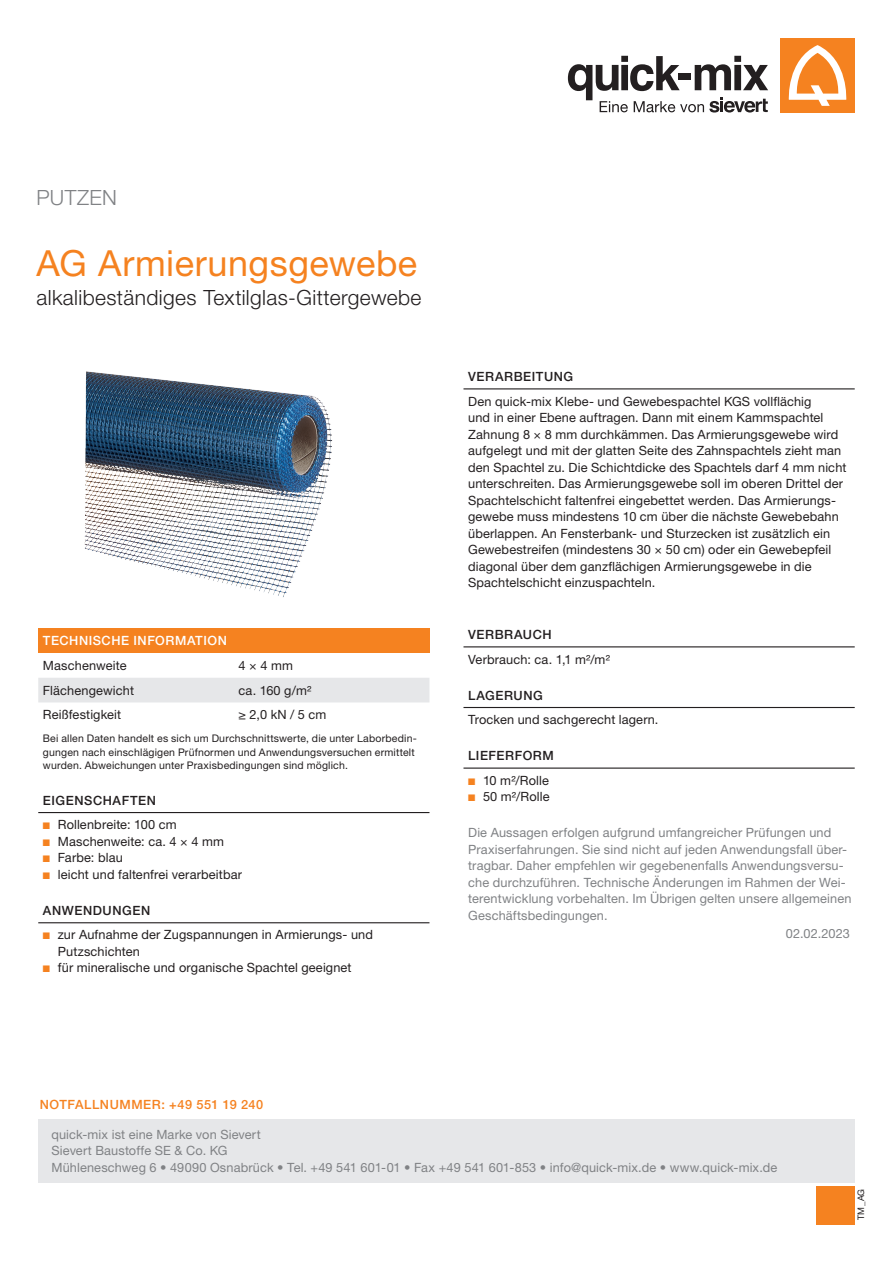
<style>
.page{position:relative;width:893px;height:1263px;background:#fff}
.page>*{position:absolute;margin:0;border:0;box-sizing:border-box;transform-origin:0 0}
.CB_AF_PROD-HEADLINE{font:36px "Helvetica Neue LT Pro";letter-spacing:.015em;color:#f58220}
.CB_AF_PROD-BESCHR{font:300 21px "Helvetica Neue LT Pro";letter-spacing:.015em;color:#231f20}
.CB_AF_WARENGRUPPE{font:300 21px "Helvetica Neue LT Pro";letter-spacing:.01em;color:#808285}
.CB_AF_TXT-ABSATZ-LIN{font:12.75px/16.5px "Helvetica Neue LT Pro";letter-spacing:.01em;color:#231f20}
.CB_AF_TXT-ABSATZ-LIN-2{font:12.75px/16.5px "Helvetica Neue LT Pro";letter-spacing:.01em;color:#808285}
.CB_AF_TXT-ADRESSANGA{font:12.75px "Helvetica Neue LT Pro";letter-spacing:.01em;color:#808285}
.CB_AF_HL-M-LINIE{font:500 12.75px "Helvetica Neue LT Pro";letter-spacing:.045em;color:#231f20}
.CB_AF_HL{font:500 12.75px "Helvetica Neue LT Pro";letter-spacing:.04em;color:#f58220}
.CB_AF_HL-2{font:500 12.75px "Helvetica Neue LT Pro";letter-spacing:.045em;color:#fff}
.CB_AF_TXT-ABSATZ-REC{font:12.75px "Helvetica Neue LT Pro";letter-spacing:.015em;color:#808285}
.CB_AF_ANMERKUNGEN{font:10.5px/13.5px "Helvetica Neue LT Pro";letter-spacing:.02em;color:#231f20}
.CB_AF_DOK-NAME{font:9px "Helvetica Neue LT Pro";color:#231f20}
.s1{color:#f58220}
</style>
<div class="page">
<div style="left:816px;top:1186px;width:39px;height:39px;background:#f58220"></div>
<div style="left:38px;top:1119px;width:817px;height:63px;background:#e6e7e9"></div>
<div style="left:780px;top:38px;width:75px;height:75px;background:#f58220"></div>
<svg style="left:788px;top:45px;width:59px;height:61px"></svg>
<svg style="left:568px;top:56px;width:200px;height:57px"></svg>
<img style="left:84px;top:371px;width:249px;height:226px">
<div style="left:38px;top:628px;width:391px;height:25px;background:#f58220"></div>
<div style="left:38px;top:678px;width:391px;height:24px;background:#e6e7e9"></div>
<hr style="left:38px;top:812px;width:391px;height:1px;background:#231f20">
<hr style="left:38px;top:922px;width:391px;height:1px;background:#231f20">
<hr style="left:463px;top:388px;width:392px;height:1px;background:#231f20">
<hr style="left:463px;top:646px;width:392px;height:1px;background:#231f20">
<hr style="left:463px;top:707px;width:392px;height:1px;background:#231f20">
<hr style="left:463px;top:767px;width:392px;height:2px;background:#231f20">
<p class="CB_AF_WARENGRUPPE" style="left:37px;top:184px;width:82px">PUTZEN</p>
<p class="CB_AF_PROD-HEADLINE" style="left:37px;top:242px;width:382px">AG Armierungsgewebe</p>
<p class="CB_AF_PROD-BESCHR" style="left:37px;top:285px;width:386px">alkalibeständiges Textilglas-Gittergewebe</p>
<p class="CB_AF_HL-2" style="left:43px;top:633px;width:185px">TECHNISCHE INFORMATION</p>
<p class="CB_AF_TXT-ABSATZ-LIN" style="left:43px;top:657px;width:85px">Maschenweite</p>
<p class="CB_AF_TXT-ABSATZ-LIN" style="left:239px;top:657px;width:56px">4 × 4 mm</p>
<p class="CB_AF_TXT-ABSATZ-LIN" style="left:43px;top:682px;width:93px">Flächengewicht</p>
<p class="CB_AF_TXT-ABSATZ-LIN" style="left:239px;top:682px;width:74px">ca. 160 g/m²</p>
<p class="CB_AF_TXT-ABSATZ-LIN" style="left:43px;top:706px;width:80px">Reißfestigkeit</p>
<p class="CB_AF_TXT-ABSATZ-LIN" style="left:239px;top:706px;width:89px">≥ 2,0 kN / 5 cm</p>
<p class="CB_AF_ANMERKUNGEN" style="left:43px;top:732px;width:375px">Bei allen Daten handelt es sich um Durchschnittswerte, die unter Laborbedin&shy;gungen nach einschlägigen Prüfnormen und Anwendungsversuchen ermittelt wurden. Abweichungen unter Praxisbedingungen sind möglich.</p>
<p class="CB_AF_HL-M-LINIE" style="left:43px;top:792px;width:115px">EIGENSCHAFTEN</p>
<p class="CB_AF_TXT-ABSATZ-LIN" style="left:43px;top:816px;width:135px"><span class="s1">■</span> Rollenbreite: 100 cm</p>
<p class="CB_AF_TXT-ABSATZ-LIN" style="left:43px;top:833px;width:182px"><span class="s1">■</span> Maschenweite: ca. 4 × 4 mm</p>
<p class="CB_AF_TXT-ABSATZ-LIN" style="left:43px;top:849px;width:81px"><span class="s1">■</span> Farbe: blau</p>
<p class="CB_AF_TXT-ABSATZ-LIN" style="left:43px;top:866px;width:201px"><span class="s1">■</span> leicht und faltenfrei verarbeitbar</p>
<p class="CB_AF_HL-M-LINIE" style="left:43px;top:903px;width:109px">ANWENDUNGEN</p>
<p class="CB_AF_TXT-ABSATZ-LIN" style="left:58px;top:926px;width:317px;text-indent:-15px"><span class="s1">■</span> zur Aufnahme der Zugspannungen in Armierungs- und<br>Putzschichten</p>
<p class="CB_AF_TXT-ABSATZ-LIN" style="left:43px;top:959px;width:310px"><span class="s1">■</span> für mineralische und organische Spachtel geeignet</p>
<p class="CB_AF_HL-M-LINIE" style="left:468px;top:369px;width:107px">VERARBEITUNG</p>
<p class="CB_AF_TXT-ABSATZ-LIN" style="left:468px;top:393px;width:380px">Den quick-mix Klebe- und Gewebespachtel KGS vollflächig<br>und in einer Ebene auftragen. Dann mit einem Kammspachtel Zahnung 8 × 8 mm durchkämmen. Das Armierungsgewebe wird aufgelegt und mit der glatten Seite des Zahnspachtels zieht man den Spachtel zu. Die Schichtdicke des Spachtels darf 4 mm nicht unterschreiten. Das Armierungsgewebe soll im oberen Drittel der Spachtelschicht faltenfrei eingebettet werden. Das Armierungs&shy;gewebe muss mindestens 10 cm ü ber die nächste Gewebebahn<br>ü berlappen. An Fensterbank- und Sturzecken ist zusätzlich ein Gewebestreifen (mindestens 30 × 50 cm) oder ein Gewebepfeil diagonal ü ber dem ganzflächigen Armierungsgewebe in die Spachtelschicht einzuspachteln.</p>
<p class="CB_AF_HL-M-LINIE" style="left:468px;top:627px;width:85px">VERBRAUCH</p>
<p class="CB_AF_TXT-ABSATZ-LIN" style="left:468px;top:651px;width:143px">Verbrauch: ca. 1,1 m²/m²</p>
<p class="CB_AF_HL-M-LINIE" style="left:468px;top:687px;width:76px">LAGERUNG</p>
<p class="CB_AF_TXT-ABSATZ-LIN" style="left:468px;top:711px;width:192px">Trocken und sachgerecht lagern.</p>
<p class="CB_AF_HL-M-LINIE" style="left:468px;top:748px;width:87px">LIEFERFORM</p>
<p class="CB_AF_TXT-ABSATZ-LIN" style="left:468px;top:772px;width:82px"><span class="s1">■</span> 10 m²/Rolle</p>
<p class="CB_AF_TXT-ABSATZ-LIN" style="left:468px;top:788px;width:83px"><span class="s1">■</span> 50 m²/Rolle</p>
<p class="CB_AF_TXT-ABSATZ-LIN-2" style="left:468px;top:824px;width:385px">Die Aussagen erfolgen aufgrund umfangreicher Prüfungen und Praxiserfahrungen. Sie sind nicht auf jeden Anwendungsfall über&shy;tragbar. Daher empfehlen wir gegebenenfalls Anwendungsversu&shy;che durchzuführen. Technische Änderungen im Rahmen der Wei&shy;terentwicklung vorbehalten. Im Übrigen gelten unsere allgemeinen Geschäftsbedingungen.</p>
<p class="CB_AF_TXT-ABSATZ-REC" style="left:786px;top:926px;width:66px">02.02.2023</p>
<p class="CB_AF_HL" style="left:40px;top:1097px;width:225px">NOTFALLNUMMER: +49 551 19 240</p>
<p class="CB_AF_TXT-ADRESSANGA" style="left:51px;top:1126px;width:211px">quick-mix ist eine Marke von Sievert</p>
<p class="CB_AF_TXT-ADRESSANGA" style="left:51px;top:1143px;width:178px">Sievert Baustoffe SE &amp; Co. KG</p>
<p class="CB_AF_TXT-ADRESSANGA" style="left:51px;top:1159px;width:727px">Mühleneschweg 6 • 49090 Osnabrück • Tel. +49 541 601-01 • Fax +49 541 601-853 • info@quick-mix.de • www.quick-mix.de</p>
<p class="CB_AF_DOK-NAME" style="left:856px;top:1220px;width:33px;rotate:-90deg">TM_AG</p>
</div>
